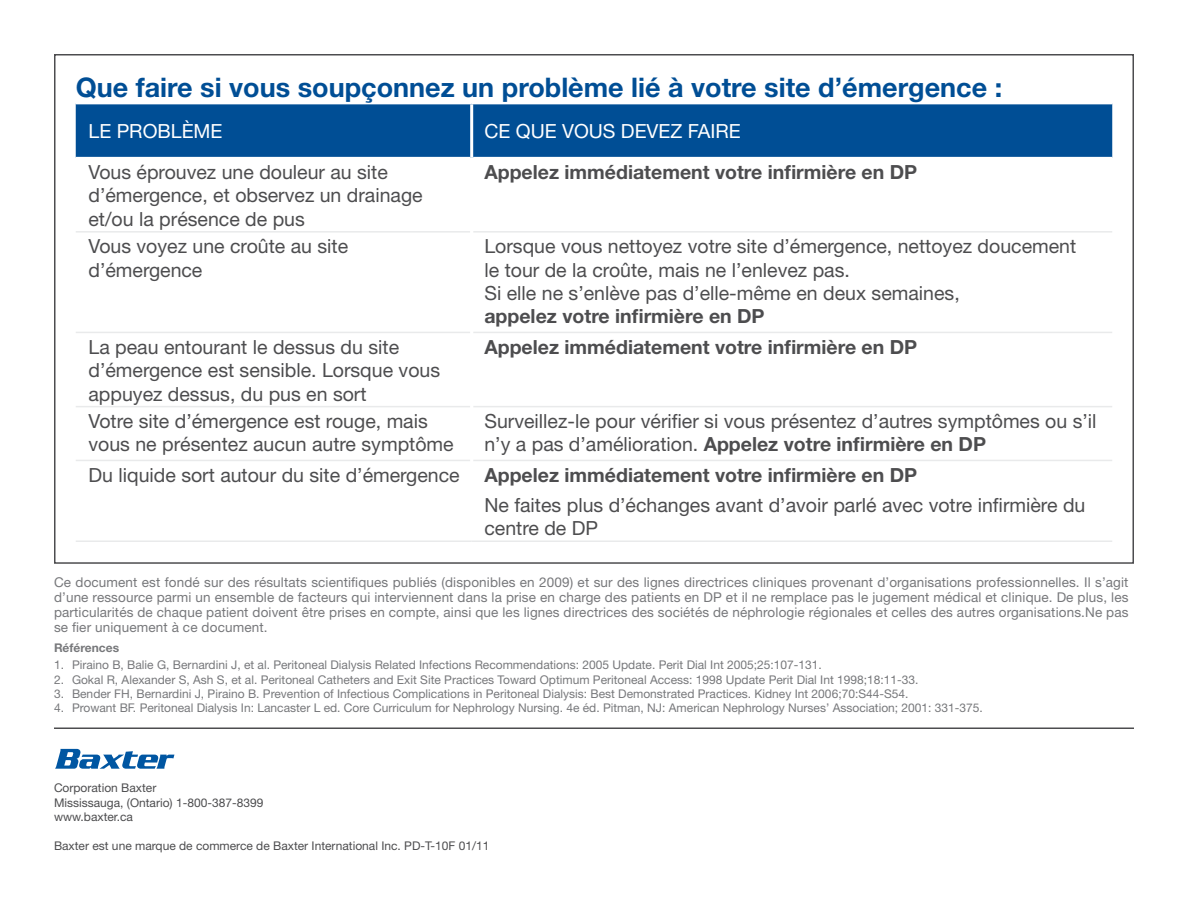
<style>
.page{position:relative;width:1188px;height:918px;background:#fff}
.page>*{position:absolute;margin:0;border:0;box-sizing:border-box;transform-origin:0 0}
.t1{font:700 27px "Helvetica Neue";color:#004e95}
.t2{font:19.5px/23.4px "Helvetica Neue";color:#4d4d4f}
.t3{font:700 19.5px "Helvetica Neue";color:#4d4d4f}
.t4{font:19.5px "Helvetica Neue";color:#fff}
.t5{font:13.5px/15px "Helvetica Neue";letter-spacing:.01em;color:#77787b;text-align:justify}
.t6{font:12px "Helvetica Neue";color:#77787b}
.t7{font:12px/14.4px "Helvetica Neue";color:#4d4d4f}
.t8{font:700 12px "Helvetica Neue";color:#77787b}
.s1{font-weight:700}
</style>
<div class="page">
<div style="left:76px;top:104px;width:1036px;height:53px;background:#004e95"></div>
<hr style="left:76px;top:231px;width:394px;height:2px;background:#e9eaeb">
<hr style="left:473px;top:231px;width:639px;height:2px;background:#e9eaeb">
<hr style="left:76px;top:332px;width:394px;height:1px;background:#e9eaeb">
<hr style="left:473px;top:332px;width:639px;height:1px;background:#e9eaeb">
<hr style="left:76px;top:406px;width:394px;height:1px;background:#e9eaeb">
<hr style="left:473px;top:406px;width:639px;height:1px;background:#e9eaeb">
<hr style="left:76px;top:460px;width:394px;height:1px;background:#e9eaeb">
<hr style="left:473px;top:460px;width:639px;height:1px;background:#e9eaeb">
<hr style="left:470px;top:104px;width:3px;height:54px;background:#fff">
<hr style="left:76px;top:540px;width:396px;height:2px;background:#e9eaeb">
<hr style="left:472px;top:540px;width:640px;height:2px;background:#e9eaeb">
<hr style="left:54px;top:728px;width:1080px;height:1px;background:#4d4d4f">
<svg style="left:55px;top:749px;width:119px;height:20px"></svg>
<h1 class="t1" style="left:76px;top:71px;width:928px">Que faire si vous soupçonnez un problème lié à votre site d’émergence :</h1>
<p class="t4" style="left:88px;top:120px;width:136px">LE PROBLÈME</p>
<p class="t4" style="left:484px;top:120px;width:258px">CE QUE VOUS DEVEZ FAIRE</p>
<p class="t2" style="left:88px;top:160px;width:336px">Vous éprouvez une douleur au site d’émergence, et observez un drainage et/ou la présence de pus</p>
<p class="t3" style="left:484px;top:160px;width:434px">Appelez immédiatement votre infirmière en DP</p>
<p class="t2" style="left:88px;top:234px;width:261px">Vous voyez une croûte au site d’émergence</p>
<p class="t2" style="left:484px;top:234px;width:593px">Lorsque vous nettoyez votre site d’émergence, nettoyez doucement le tour de la croûte, mais ne l’enlevez pas.<br>Si elle ne s’enlève pas d’elle-même en deux semaines,</p>
<p class="t3" style="left:484px;top:304px;width:282px">appelez votre infirmière en DP</p>
<p class="t2" style="left:88px;top:335px;width:353px">La peau entourant le dessus du site d’émergence est sensible. Lorsque vous appuyez dessus, du pus en sort</p>
<p class="t3" style="left:484px;top:335px;width:434px">Appelez immédiatement votre infirmière en DP</p>
<p class="t2" style="left:88px;top:409px;width:367px">Votre site d’émergence est rouge, mais vous ne présentez aucun autre symptôme</p>
<p class="t2" style="left:484px;top:409px;width:614px">Surveillez-le pour vérifier si vous présentez d’autres symptômes ou s’il n’y a pas d’amélioration. <span class="s1">Appelez votre infirmière en DP</span></p>
<p class="t2" style="left:88px;top:463px;width:373px">Du liquide sort autour du site d’émergence</p>
<p class="t3" style="left:484px;top:463px;width:434px">Appelez immédiatement votre infirmière en DP</p>
<p class="t2" style="left:484px;top:493px;width:602px">Ne faites plus d’échanges avant d’avoir parlé avec votre infirmière du centre de DP</p>
<p class="t5" style="left:54px;top:574px;width:1076px">Ce document est fondé sur des résultats scientifiques publiés (disponibles en 2009) et sur des lignes directrices cliniques provenant d’organisations professionnelles. Il s’agit d’une ressource parmi un ensemble de facteurs qui interviennent dans la prise en charge des patients en DP et il ne remplace pas le jugement médical et clinique. De plus, les particularités de chaque patient doivent être prises en compte, ainsi que les lignes directrices des sociétés de néphrologie régionales et celles des autres organisations.Ne pas se fier uniquement à ce document.</p>
<p class="t8" style="left:54px;top:640px;width:67px">Références</p>
<p class="t6" style="left:54px;top:658px;width:769px">1. Piraino B, Balie G, Bernardini J, et al. Peritoneal Dialysis Related Infections Recommendations: 2005 Update. Perit Dial Int 2005;25:107-131.</p>
<p class="t6" style="left:54px;top:672px;width:866px">2. Gokal R, Alexander S, Ash S, et al. Peritoneal Catheters and Exit Site Practices Toward Optimum Peritoneal Access: 1998 Update Perit Dial Int 1998;18:11-33.</p>
<p class="t6" style="left:54px;top:687px;width:856px">3. Bender FH, Bernardini J, Piraino B. Prevention of Infectious Complications in Peritoneal Dialysis: Best Demonstrated Practices. Kidney Int 2006;70:S44-S54.</p>
<p class="t6" style="left:54px;top:701px;width:930px">4. Prowant BF. Peritoneal Dialysis In: Lancaster L ed. Core Curriculum for Nephrology Nursing. 4e éd. Pitman, NJ: American Nephrology Nurses’ Association; 2001: 331-375.</p>
<p class="t7" style="left:54px;top:781px;width:211px">Corporation Baxter<br>Mississauga, (Ontario) 1-800-387-8399 www.baxter.ca</p>
<p class="t7" style="left:54px;top:838px;width:437px">Baxter est une marque de commerce de Baxter International Inc. PD-T-10F 01/11</p>
</div>
